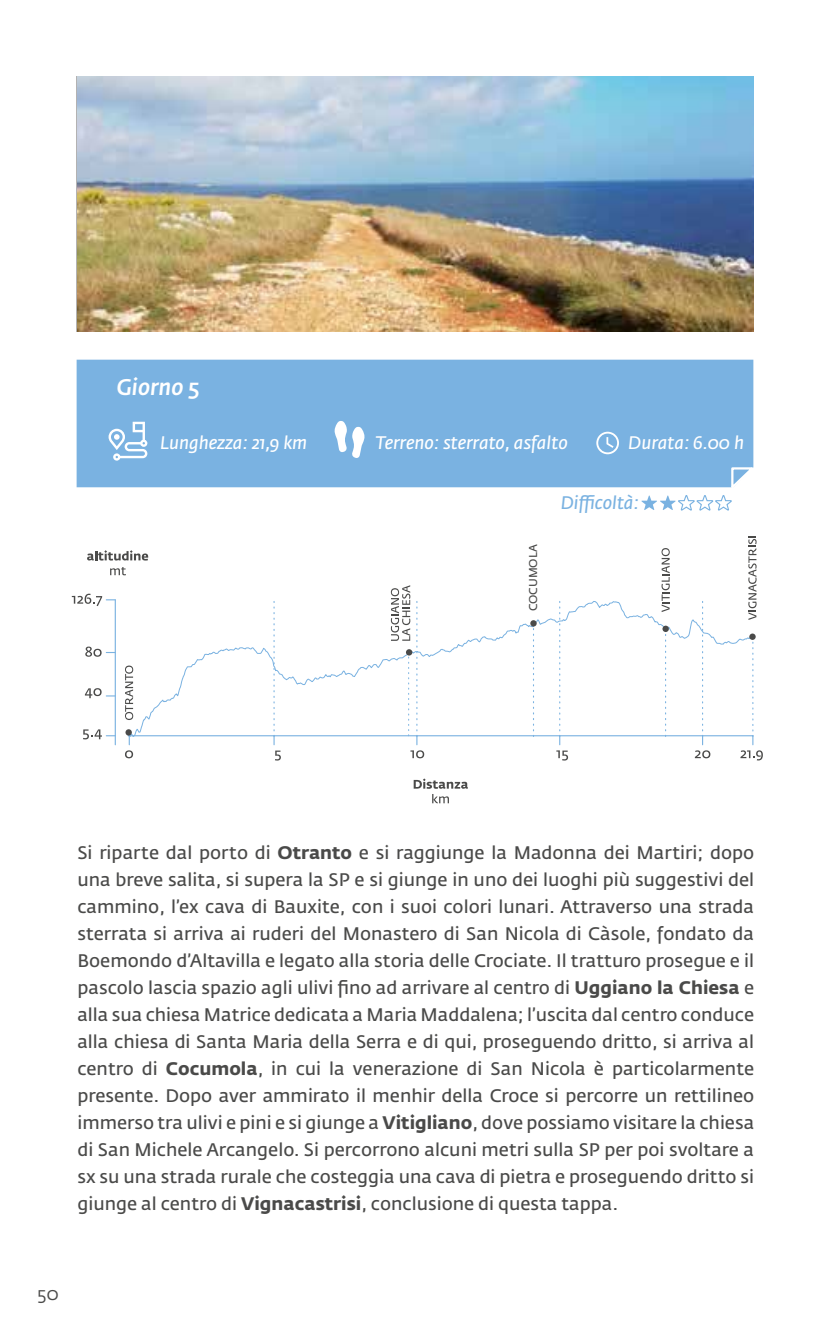
<style>
.page{position:relative;width:830px;height:1340px;background:#fff}
.page>*{position:absolute;margin:0;border:0;box-sizing:border-box;transform-origin:0 0}
.t1{font:italic 500 22.5px "Fedra Sans Std";color:#fff}
.t2{font:18px/27px "Fedra Sans Std";color:#4a4a49;text-align:justify}
.t3{font:italic 18px "Fedra Sans Std";color:#fff}
.t4{font:italic 18px "Fedra Sans Std";color:#7ab2e1}
.t5{font:18px "Fedra Sans Std";color:#4a4a49}
.t6{font:11.25px "Fedra Sans Std";color:#4a4a49}
.s1{font-weight:700}
</style>
<div class="page">
<div style="left:77px;top:360px;width:676px;height:127px;background:#7ab2e1"></div>
<svg style="left:108px;top:422px;width:39px;height:38px"></svg>
<svg style="left:596px;top:432px;width:22px;height:22px"></svg>
<img style="left:78px;top:77px;width:675px;height:255px">
<svg style="left:334px;top:420px;width:31px;height:38px"></svg>
<svg style="left:130px;top:601px;width:622px;height:136px"></svg>
<svg style="left:275px;top:750px;width:6px;height:10px"></svg>
<svg style="left:125px;top:750px;width:8px;height:8px"></svg>
<svg style="left:410px;top:750px;width:14px;height:8px"></svg>
<svg style="left:556px;top:750px;width:11px;height:10px"></svg>
<svg style="left:694px;top:750px;width:16px;height:8px"></svg>
<svg style="left:740px;top:750px;width:22px;height:10px"></svg>
<hr style="left:115px;top:600px;width:1px;height:144px;background:#7ab2e1">
<svg style="left:530px;top:620px;width:6px;height:115px"></svg>
<div style="left:662px;top:625px;width:6px;height:7px;background:#4a4a49;border-radius:50%"></div>
<svg style="left:661px;top:548px;width:8px;height:64px"></svg>
<svg style="left:748px;top:536px;width:8px;height:84px"></svg>
<svg style="left:87px;top:550px;width:61px;height:10px"></svg>
<svg style="left:110px;top:567px;width:16px;height:8px"></svg>
<svg style="left:432px;top:794px;width:16px;height:9px"></svg>
<svg style="left:413px;top:778px;width:54px;height:10px"></svg>
<svg style="left:83px;top:729px;width:32px;height:10px"></svg>
<svg style="left:85px;top:688px;width:30px;height:10px"></svg>
<svg style="left:85px;top:646px;width:30px;height:10px"></svg>
<svg style="left:72px;top:593px;width:43px;height:13px"></svg>
<hr style="left:128px;top:735px;width:624px;height:1px;background:#7ab2e1">
<svg style="left:273px;top:601px;width:1px;height:143px"></svg>
<svg style="left:390px;top:585px;width:27px;height:159px"></svg>
<svg style="left:559px;top:601px;width:1px;height:143px"></svg>
<svg style="left:701px;top:601px;width:1px;height:136px"></svg>
<svg style="left:752px;top:641px;width:1px;height:103px"></svg>
<div style="left:125px;top:729px;width:7px;height:6px;background:#4a4a49;border-radius:50%"></div>
<svg style="left:125px;top:665px;width:8px;height:55px"></svg>
<div style="left:749px;top:633px;width:6px;height:7px;background:#4a4a49;border-radius:50%"></div>
<svg style="left:641px;top:466px;width:113px;height:45px"></svg>
<p class="t1" style="left:117px;top:372px;width:84px">Giorno 5</p>
<p class="t3" style="left:160px;top:431px;width:149px">Lunghezza: 21,9 km</p>
<p class="t3" style="left:375px;top:431px;width:194px">Terreno: sterrato, asfalto</p>
<p class="t3" style="left:628px;top:431px;width:117px">Durata: 6.00 h</p>
<p class="t6" style="left:526px;top:611px;width:68px;rotate:-90deg">COCUMOLA</p>
<p class="t4" style="left:560px;top:492px;width:79px">Difficoltà:</p>
<p class="t2" style="left:77px;top:839px;width:678px">Si riparte dal porto di <span class="s1">Otranto</span> e si raggiunge la Madonna dei Martiri; dopo una breve salita, si supera la SP e si giunge in uno dei luoghi più suggestivi del cammino, l’ex cava di Bauxite, con i suoi colori lunari. Attraverso una strada sterrata si arriva ai ruderi del Monastero di San Nicola di Càsole, fondato da Boemondo d’Altavilla e legato alla storia delle Crociate. Il tratturo prosegue e il pascolo lascia spazio agli ulivi fino ad arrivare al centro di <span class="s1">Uggiano la Chiesa</span> e alla sua chiesa Matrice dedicata a Maria Maddalena; l’uscita dal centro conduce alla chiesa di Santa Maria della Serra e di qui, proseguendo dritto, si arriva al centro di <span class="s1">Cocumola</span>, in cui la venerazione di San Nicola è particolarmente presente. Dopo aver ammirato il menhir della Croce si percorre un rettilineo immerso tra ulivi e pini e si giunge a <span class="s1">Vitigliano</span>, dove possiamo visitare la chiesa di San Michele Arcangelo. Si percorrono alcuni metri sulla SP per poi svoltare a sx su una strada rurale che costeggia una cava di pietra e proseguendo dritto si giunge al centro di <span class="s1">Vignacastrisi</span>, conclusione di questa tappa.</p>
<p class="t5" style="left:37px;top:1282px;width:23px">50</p>
</div>
